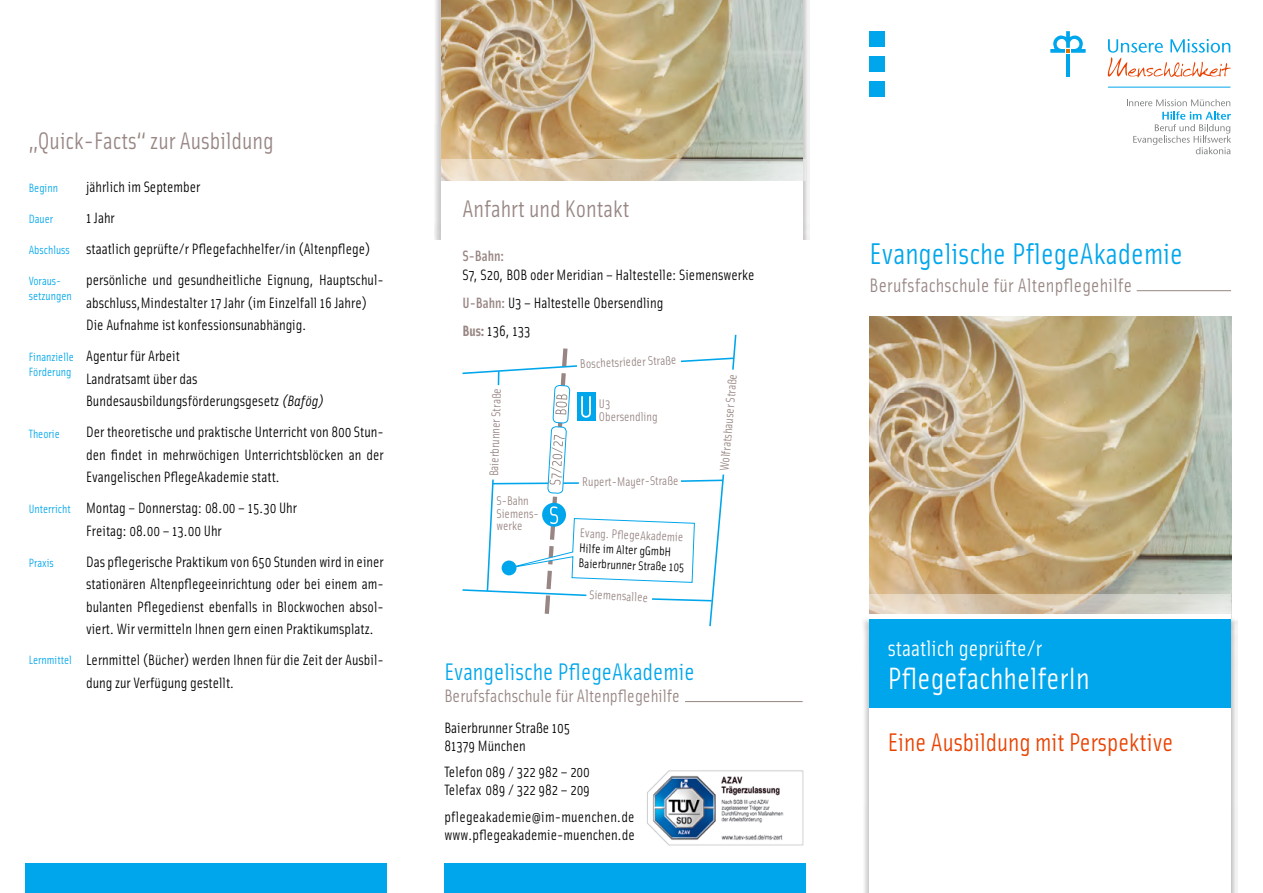
<style>
.page{position:relative;width:1263px;height:893px;background:#fff}
.page>*{position:absolute;margin:0;border:0;box-sizing:border-box;transform-origin:0 0}
.t1{font:30.9px "Solex";color:#fff}
.t2{font:30px "Solex";color:#00a6eb}
.t3{font:25.5px "Solex";color:#e94200}
.t4{font:24px "Solex";color:#978683}
.t5{font:24px "Solex";color:#00a6eb}
.t6{font:22.5px "Solex";color:#fff}
.t7{font:19.5px "Solex";letter-spacing:.01em;color:#978683}
.t8{font:18px "Solex";color:#978683}
.t9{font:15px/22.5px "Solex";color:#000}
.t10{font:15px "Solex Medium Lining";color:#978683}
.t11{font:12.6px/12.6px "Solex";color:#978683}
.t12{font:12.6px/15.1px "Solex";color:#000}
.t13{font:12px/15px "Solex";color:#00a6eb}
.s1{font-style:italic}
.s2{font-family:"Solex Medium Lining";color:#978683}
.s3{font-weight:700;color:#978683}
</style>
<div class="page">
<div style="left:440px;top:0;width:370px;height:248px;background:#a39e9e;opacity:.56"></div>
<div style="left:441px;top:0;width:362px;height:241px;background:#fff"></div>
<svg style="left:462px;top:334px;width:275px;height:293px"></svg>
<div style="left:869px;top:618px;width:369px;height:275px;background:#a39e9e;opacity:.56"></div>
<div style="left:870px;top:618px;width:361px;height:275px;background:#fff"></div>
<img style="left:870px;top:316px;width:361px;height:278px">
<div style="left:870px;top:618px;width:361px;height:90px;background:#00a6eb"></div>
<svg style="left:870px;top:594px;width:361px;height:20px;background:#dacfbe"></svg>
<hr style="left:1137px;top:290px;width:94px;height:1px;background:#978683">
<svg style="left:1127px;top:99px;width:104px;height:55px"></svg>
<hr style="left:1108px;top:87px;width:122px;height:1px;background:#00a6eb">
<svg style="left:1108px;top:39px;width:123px;height:38px"></svg>
<svg style="left:1050px;top:31px;width:36px;height:22px"></svg>
<hr style="left:1066px;top:54px;width:4px;height:23px;background:#00a6eb">
<div style="left:26px;top:863px;width:361px;height:30px;background:#00a6eb"></div>
<div style="left:444px;top:863px;width:362px;height:30px;background:#00a6eb"></div>
<div style="left:870px;top:56px;width:15px;height:16px;background:#00a6eb"></div>
<div style="left:870px;top:31px;width:15px;height:16px;background:#00a6eb"></div>
<div style="left:870px;top:81px;width:15px;height:16px;background:#00a6eb"></div>
<hr style="left:685px;top:701px;width:118px;height:1px;background:#978683">
<div style="left:426px;top:240px;width:388px;height:30px;background:#fff"></div>
<img style="left:441px;top:0;width:362px;height:159px">
<svg style="left:441px;top:159px;width:362px;height:22px;background:#d9cfbb"></svg>
<img style="left:647px;top:770px;width:157px;height:76px">
<h3 class="t4" style="left:29px;top:125px;width:246px">„Quick-Facts“ zur Ausbildung</h3>
<p class="t13" style="left:29px;top:180px;width:31px">Beginn</p>
<p class="t13" style="left:29px;top:211px;width:26px">Dauer</p>
<p class="t13" style="left:29px;top:242px;width:43px">Abschluss</p>
<p class="t13" style="left:29px;top:273px;width:45px">Voraus&shy;setzungen</p>
<p class="t13" style="left:29px;top:348px;width:47px">Finanzielle<br>Förderung</p>
<p class="t13" style="left:29px;top:425px;width:33px">Theorie</p>
<p class="t13" style="left:29px;top:501px;width:44px">Unterricht</p>
<p class="t13" style="left:29px;top:555px;width:27px">Praxis</p>
<p class="t13" style="left:29px;top:652px;width:45px">Lernmittel</p>
<p class="t9" style="left:86px;top:171px;width:299px;line-height:31px">jährlich im September<br>1 Jahr<br>staatlich geprüfte/r Pflegefachhelfer/in (Altenpflege) persönliche und gesundheitliche Eignung, Hauptschul-</p>
<p class="t9" style="left:86px;top:291px;width:283px">abschluss,Mindestalter 17 Jahr (im Einzelfall 16 Jahre)<br>Die Aufnahme ist konfessionsunabhängig.</p>
<p class="t9" style="left:86px;top:344px;width:239px">Agentur für Arbeit<br>Landratsamt über das<br>Bundesausbildungsförderungsgesetz <span class="s1">(Bafög)</span></p>
<p class="t9" style="left:86px;top:420px;width:299px;text-align:justify">Der theoretische und praktische Unterricht von 800 Stun&shy;den findet in mehrwöchigen Unterrichtsblöcken an der Evangelischen PflegeAkademie statt.</p>
<p class="t9" style="left:86px;top:496px;width:212px">Montag – Donnerstag: 08.00 – 15.30 Uhr<br>Freitag: 08.00 – 13.00 Uhr</p>
<p class="t9" style="left:86px;top:550px;width:299px;text-align:justify">Das pflegerische Praktikum von 650 Stunden wird in einer stationären Altenpflegeeinrichtung oder bei einem am&shy;bulanten Pflegedienst ebenfalls in Blockwochen absol&shy;viert. Wir vermitteln Ihnen gern einen Praktikumsplatz.</p>
<p class="t9" style="left:86px;top:648px;width:299px">Lernmittel (Bücher) werden Ihnen für die Zeit der Ausbil&shy;dung zur Verfügung gestellt.</p>
<h3 class="t4" style="left:462px;top:193px;width:169px">Anfahrt und Kontakt</h3>
<p class="t10" style="left:462px;top:246px;width:43px">S-Bahn:</p>
<p class="t9" style="left:462px;top:261px;width:294px;line-height:28px">S7, S20, BOB oder Meridian – Haltestelle: Siemenswerke<br><span class="s2">U-Bahn:</span> U3 – Haltestelle Obersendling<br><span class="s3">Bus:</span> 136, 133</p>
<p class="t11" style="left:487px;top:476px;width:90px;rotate:-88deg">Baierbrunner Straße</p>
<p class="t11" style="left:496px;top:494px;width:44px">S-Bahn<br>Siemens&shy;werke</p>
<p class="t11" style="left:580px;top:357px;width:98px;rotate:-2deg">Boschetsrieder Straße</p>
<p class="t11" style="left:599px;top:397px;width:60px">U3<br>Obersendling</p>
<p class="t11" style="left:582px;top:474px;width:98px">Rupert-Mayer-Straße</p>
<p class="t11" style="left:580px;top:526px;width:105px;rotate:2deg">Evang. Pfl egeAkademie</p>
<p class="t12" style="left:579px;top:540px;width:107px;rotate:2deg">Hilfe im Alter gGmbH<br>Baierbrunner Straße 105</p>
<p class="t11" style="left:590px;top:588px;width:60px;rotate:3deg">Siemensallee</p>
<h3 class="t5" style="left:444px;top:657px;width:252px">Evangelische PflegeAkademie</h3>
<p class="t8" style="left:444px;top:684px;width:237px">Berufsfachschule für Altenpflegehilfe</p>
<p class="t9" style="left:444px;top:718px;width:127px;line-height:18px">Baierbrunner Straße 105<br>81379 München</p>
<p class="t9" style="left:444px;top:763px;width:147px;line-height:18px">Telefon 089 / 322 982 – 200<br>Telefax 089 / 322 982 – 209</p>
<p class="t9" style="left:444px;top:807px;width:192px;line-height:18px">pflegeakademie@im-muenchen.de www.pflegeakademie-muenchen.de</p>
<p class="t11" style="left:717px;top:470px;width:98px;rotate:-85deg">Wolfratshauser Straße</p>
<h2 class="t2" style="left:870px;top:235px;width:315px">Evangelische PflegeAkademie</h2>
<h3 class="t7" style="left:870px;top:272px;width:264px">Berufsfachschule für Altenpflegehilfe</h3>
<h3 class="t6" style="left:888px;top:634px;width:156px">staatlich geprüfte/r</h3>
<h1 class="t1" style="left:888px;top:659px;width:203px">PflegefachhelferIn</h1>
<h3 class="t3" style="left:888px;top:726px;width:287px">Eine Ausbildung mit Perspektive</h3>
</div>
